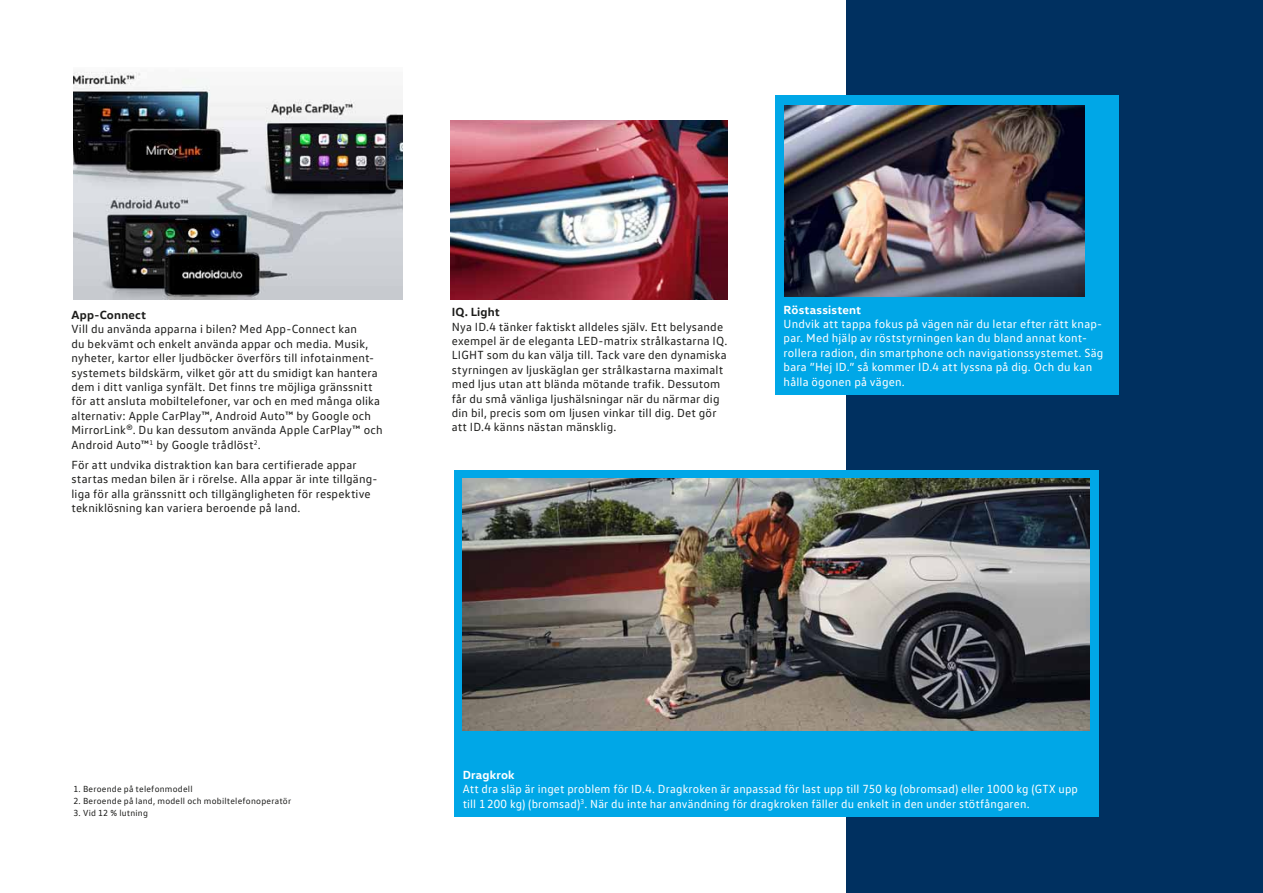
<style>
.page{position:relative;width:1263px;height:893px;background:#fff}
.page>*{position:absolute;margin:0;border:0;box-sizing:border-box;transform-origin:0 0}
.t1{font:12px/14.4px "VW Text";letter-spacing:.015em;color:#1d1d1b}
.t2{font:12px/14.4px "VW Text";letter-spacing:.015em;color:#fff}
.t3{font:700 12px "VW Head";letter-spacing:.015em;color:#fff}
.t4{font:700 12px "VW Head";letter-spacing:.015em;color:#1d1d1b}
.t5{font:9px "VW Text";letter-spacing:.025em;color:#1d1d1b}
</style>
<div class="page">
<div style="left:846px;top:0;width:417px;height:893px;background:#003060"></div>
<div style="left:775px;top:95px;width:343px;height:299px;background:#00a7e7"></div>
<div style="left:454px;top:470px;width:644px;height:346px;background:#00a7e7"></div>
<img style="left:784px;top:105px;width:301px;height:192px">
<img style="left:450px;top:120px;width:278px;height:179px">
<img style="left:463px;top:478px;width:626px;height:252px">
<img style="left:73px;top:72px;width:329px;height:227px">
<p class="t4" style="left:72px;top:311px;width:76px">App-Connect</p>
<p class="t1" style="left:72px;top:323px;width:313px">Vill du använda apparna i bilen? Med App-Connect kan<br>du bekvämt och enkelt använda appar och media. Musik, nyheter, kartor eller ljudböcker överförs till infotainment&shy;systemets bildskärm, vilket gör att du smidigt kan hantera dem i ditt vanliga synfält. Det finns tre möjliga gränssnitt för att ansluta mobiltelefoner, var och en med många olika alternativ: Apple CarPlay™, Android Auto™ by Google och MirrorLink®. Du kan dessutom använda Apple CarPlay™ och Android Auto™<sup>1</sup> by Google trådlöst<sup>2</sup>.</p>
<p class="t1" style="left:72px;top:459px;width:307px">För att undvika distraktion kan bara certifierade appar startas medan bilen är i rörelse. Alla appar är inte tillgäng&shy;liga för alla gränssnitt och tillgängligheten för respektive tekniklösning kan variera beroende på land.</p>
<p class="t4" style="left:452px;top:308px;width:50px">IQ. Light</p>
<p class="t1" style="left:452px;top:320px;width:277px">Nya ID.4 tänker faktiskt alldeles själv. Ett belysande exempel är de eleganta LED-matrix strålkastarna IQ.<br>LIGHT som du kan välja till. Tack vare den dynamiska styrningen av ljuskäglan ger strålkastarna maximalt med ljus utan att blända mötande trafik. Dessutom får du små vänliga ljushälsningar när du närmar dig din bil, precis som om ljusen vinkar till dig. Det gör att ID.4 känns nästan mänsklig.</p>
<p class="t3" style="left:783px;top:305px;width:79px">Röstassistent</p>
<p class="t2" style="left:783px;top:318px;width:321px">Undvik att tappa fokus på vägen när du letar efter rätt knap&shy;par. Med hjälp av röststyrningen kan du bland annat kont&shy;rollera radion, din smartphone och navigationssystemet. Säg bara ”Hej ID.” så kommer ID.4 att lyssna på dig. Och du kan hålla ögonen på vägen.</p>
<p class="t5" style="left:73px;top:786px;width:121px">1. Beroende på telefonmodell</p>
<p class="t5" style="left:73px;top:798px;width:219px">2. Beroende på land, modell och mobiltelefonoperatör</p>
<p class="t5" style="left:73px;top:810px;width:76px">3. Vid 12 % lutning</p>
<p class="t3" style="left:463px;top:770px;width:53px">Dragkrok</p>
<p class="t2" style="left:463px;top:783px;width:617px">Att dra släp är inget problem för ID.4. Dragkroken är anpassad för last upp till 750 kg (obromsad) eller 1000 kg (GTX upp till 1 200 kg) (bromsad)<sup>3</sup>. När du inte har användning för dragkroken fäller du enkelt in den under stötfångaren.</p>
</div>
